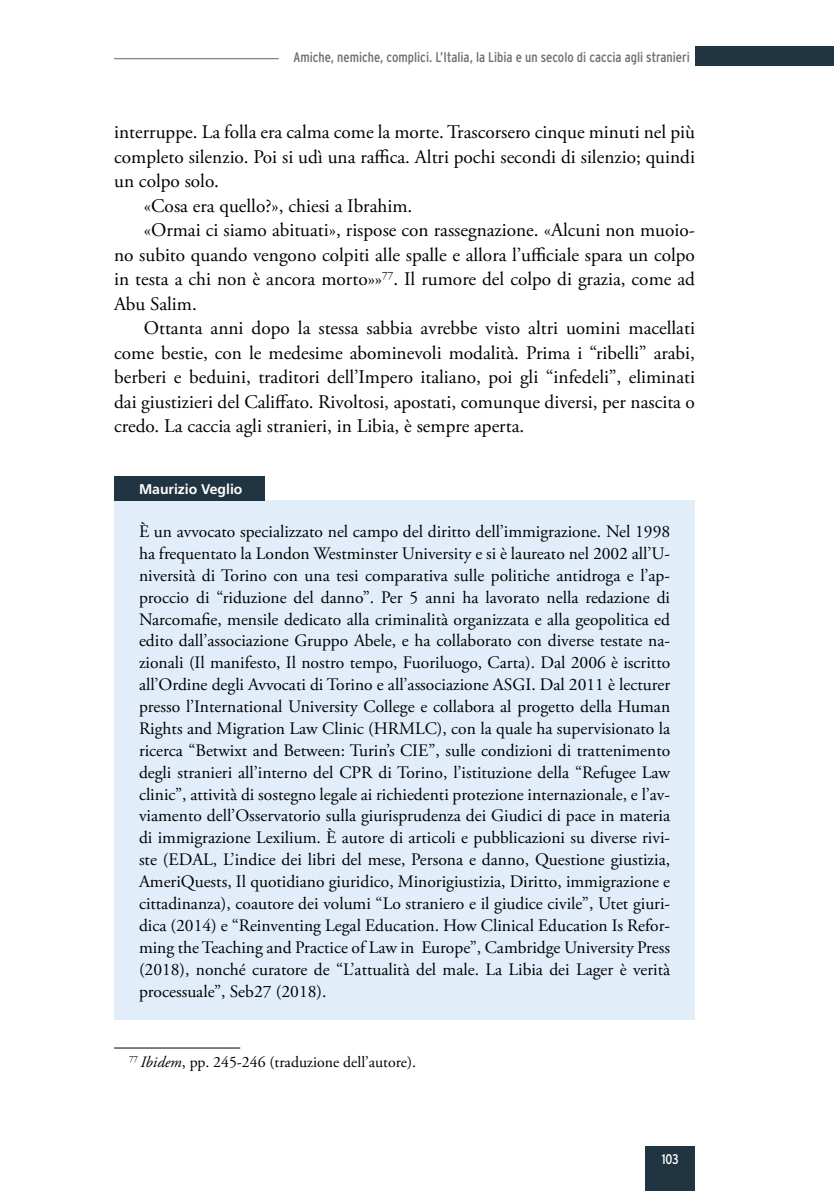
<style>
.page{position:relative;width:834px;height:1191px;background:#fff}
.page>*{position:absolute;margin:0;border:0;box-sizing:border-box;transform-origin:0 0}
.t1{font:19.25px "Adobe Garamond Pro";color:#000}
.t2{font:17.5px/21.9px "Adobe Garamond Pro";color:#000;text-align:justify}
.t3{font:15.75px "Adobe Garamond Pro";color:#000}
.t4{font:condensed 14px "Interstate";color:#706f6f}
.t5{font:700 14px "Frutiger";color:#fff}
.t6{font:condensed 14px "Interstate";color:#fff}
.s1{font-style:italic}
</style>
<div class="page">
<div style="left:694px;top:46px;width:139px;height:20px;background:#213441"></div>
<hr style="left:114px;top:58px;width:165px;height:1px;background:#646363">
<div style="left:645px;top:1146px;width:49px;height:45px;background:#213441"></div>
<hr style="left:114px;top:1047px;width:126px;height:1px;background:#000">
<div style="left:114px;top:500px;width:580px;height:520px;background:#e1eefa"></div>
<div style="left:114px;top:476px;width:150px;height:24px;background:#213441"></div>
<p class="t4" style="left:293px;top:50px;width:398px">Amiche, nemiche, complici. L’Italia, la Libia e un secolo di caccia agli stranieri</p>
<p class="t1" style="left:114px;top:120px;width:582px">interruppe. La folla era calma come la morte. Trascorsero cinque minuti nel più</p>
<p class="t1" style="left:114px;top:145px;width:582px">completo silenzio. Poi si udì una raffica. Altri pochi secondi di silenzio; quindi</p>
<p class="t1" style="left:114px;top:169px;width:106px">un colpo solo.</p>
<p class="t1" style="left:144px;top:194px;width:270px">«Cosa era quello?», chiesi a Ibrahim.</p>
<p class="t1" style="left:144px;top:218px;width:552px">«Ormai ci siamo abituati», rispose con rassegnazione. «Alcuni non muoio-</p>
<p class="t1" style="left:114px;top:243px;width:582px">no subito quando vengono colpiti alle spalle e allora l’ufficiale spara un colpo</p>
<p class="t1" style="left:114px;top:267px;width:582px">in testa a chi non è ancora morto»»<sup>77</sup>. Il rumore del colpo di grazia, come ad</p>
<p class="t1" style="left:114px;top:292px;width:84px">Abu Salim.</p>
<p class="t1" style="left:144px;top:316px;width:552px">Ottanta anni dopo la stessa sabbia avrebbe visto altri uomini macellati</p>
<p class="t1" style="left:114px;top:341px;width:582px">come bestie, con le medesime abominevoli modalità. Prima i “ribelli” arabi,</p>
<p class="t1" style="left:114px;top:365px;width:582px">berberi e beduini, traditori dell’Impero italiano, poi gli “infedeli”, eliminati</p>
<p class="t1" style="left:114px;top:390px;width:582px">dai giustizieri del Califfato. Rivoltosi, apostati, comunque diversi, per nascita o</p>
<p class="t1" style="left:114px;top:414px;width:411px">credo. La caccia agli stranieri, in Libia, è sempre aperta.</p>
<p class="t5" style="left:139px;top:481px;width:105px">Maurizio Veglio</p>
<p class="t2" style="left:139px;top:521px;width:533px">È un avvocato specializzato nel campo del diritto dell’immigrazione. Nel 1998 ha frequentato la London Westminster University e si è laureato nel 2002 all’U&shy;niversità di Torino con una tesi comparativa sulle politiche antidroga e l’ap&shy;proccio di “riduzione del danno”. Per 5 anni ha lavorato nella redazione di Narcomafie, mensile dedicato alla criminalità organizzata e alla geopolitica ed edito dall’associazione Gruppo Abele, e ha collaborato con diverse testate na&shy;zionali (Il manifesto, Il nostro tempo, Fuoriluogo, Carta). Dal 2006 è iscritto all’Ordine degli Avvocati di Torino e all’associazione ASGI. Dal 2011 è lecturer presso l’International University College e collabora al progetto della Human Rights and Migration Law Clinic (HRMLC), con la quale ha supervisionato la ricerca “Betwixt and Between: Turin’s CIE”, sulle condizioni di trattenimento degli stranieri all’interno del CPR di Torino, l’istituzione della “Refugee Law clinic”, attività di sostegno legale ai richiedenti protezione internazionale, e l’av&shy;viamento dell’Osservatorio sulla giurisprudenza dei Giudici di pace in materia di immigrazione Lexilium. È autore di articoli e pubblicazioni su diverse rivi&shy;ste (EDAL, L’indice dei libri del mese, Persona e danno, Questione giustizia, AmeriQuests, Il quotidiano giuridico, Minorigiustizia, Diritto, immigrazione e cittadinanza), coautore dei volumi “Lo straniero e il giudice civile”, Utet giuri&shy;dica (2014) e “Reinventing Legal Education. How Clinical Education Is Refor&shy;ming the Teaching and Practice of Law in Europe”, Cambridge University Press (2018), nonché curatore de “L’attualità del male. La Libia dei Lager è verità processuale”, Seb27 (2018).</p>
<p class="t3" style="left:129px;top:1052px;width:288px"><sup>77</sup> <span class="s1">Ibidem</span>, pp. 245-246 (traduzione dell’autore).</p>
<p class="t6" style="left:661px;top:1151px;width:18px">103</p>
</div>
